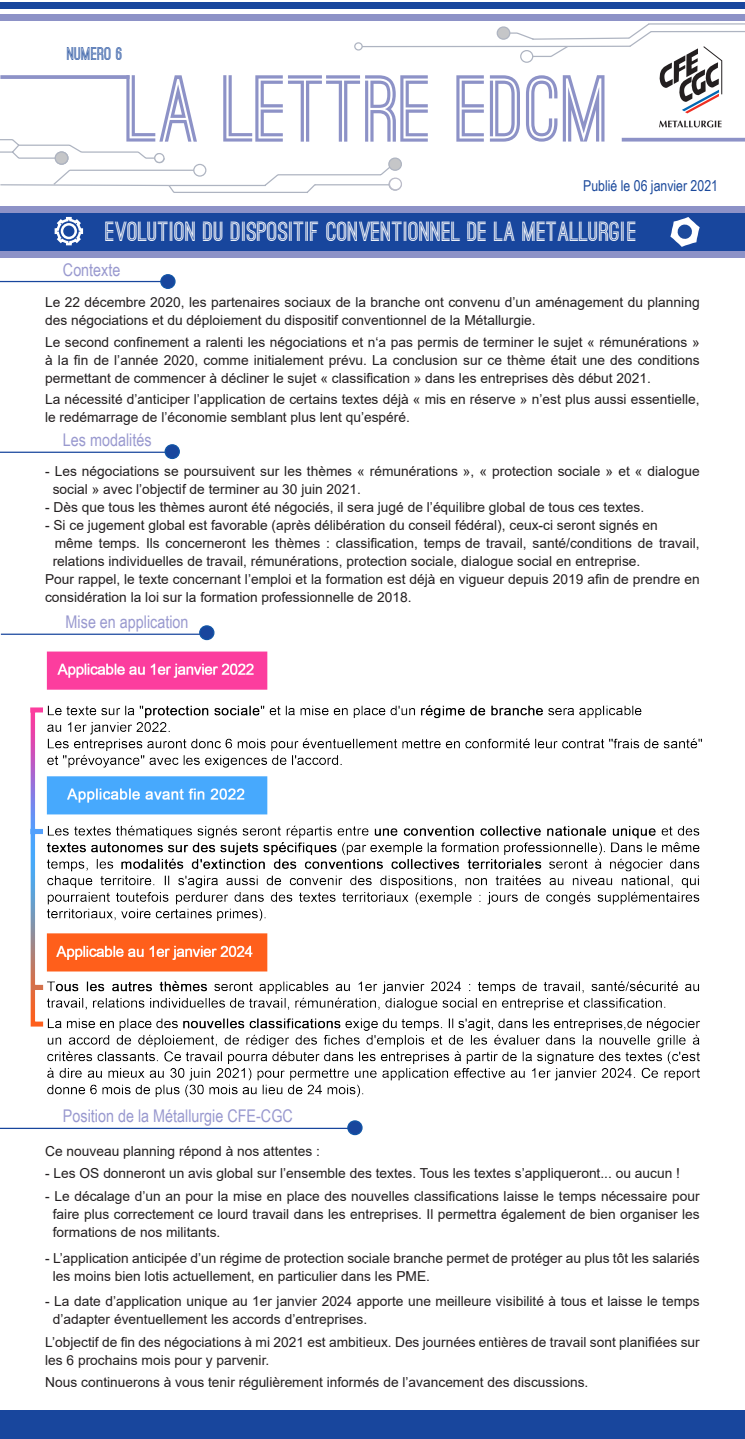
<style>
.page{position:relative;width:745px;height:1439px;background:#fff}
.page>*{position:absolute;margin:0;border:0;box-sizing:border-box;transform-origin:0 0}
.t1{font:700 90px "Ostrich Sans";color:#8d92c7}
.t2{font:700 26.25px "Ostrich Sans";color:#fff}
.t3{font:17.5px "Arial Narrow";color:#9999cf}
.t4{font:700 17.5px "Ostrich Sans";color:#1b499b}
.t5{font:15px "Arial Narrow";color:#1b499b}
.t6{font:13.75px/18px "Arial";color:#231f20}
.s1{color:#fff}
</style>
<div class="page">
<svg style="left:631px;top:138px;width:113px;height:4px"></svg>
<svg style="left:0;top:161px;width:402px;height:32px"></svg>
<svg style="left:192px;top:137px;width:439px;height:40px"></svg>
<svg style="left:0;top:75px;width:154px;height:85px"></svg>
<div style="left:55px;top:151px;width:14px;height:14px;border:1px solid #aeb4c1;border-radius:50%"></div>
<svg style="left:154px;top:137px;width:414px;height:27px"></svg>
<div style="left:0;top:211px;width:744px;height:40px;background:#18469d"></div>
<div style="left:0;top:251px;width:744px;height:6px;background:#8d92c7"></div>
<div style="left:0;top:3px;width:744px;height:6px;background:#18469d"></div>
<div style="left:0;top:14px;width:744px;height:6px;background:#8d92c7"></div>
<div style="left:0;top:206px;width:744px;height:6px;background:#8d92c7"></div>
<div style="left:55px;top:152px;width:13px;height:12px;background:#c5c6c8;border-radius:50%"></div>
<div style="left:55px;top:151px;width:13px;height:14px;border:1px solid #aeb4c1;border-radius:50%"></div>
<div style="left:155px;top:154px;width:9px;height:8px;background:#fff;border-radius:50%"></div>
<div style="left:154px;top:153px;width:10px;height:10px;border:1px solid #aeb4c1;border-radius:50%"></div>
<div style="left:388px;top:178px;width:14px;height:12px;background:#fff;border:1px solid #bbbcc9;border-radius:50%"></div>
<svg style="left:670px;top:217px;width:29px;height:30px"></svg>
<div style="left:1px;top:1410px;width:743px;height:29px;background:#18469d"></div>
<hr style="left:0;top:281px;width:168px;height:1px;background:#18469d">
<div style="left:161px;top:275px;width:14px;height:13px;background:#18469d;border-radius:50%"></div>
<div style="left:160px;top:274px;width:15px;height:15px;border:1px solid #1055a6;border-radius:50%"></div>
<svg style="left:54px;top:216px;width:30px;height:30px"></svg>
<svg style="left:354px;top:23px;width:390px;height:90px"></svg>
<svg style="left:659px;top:121px;width:62px;height:6px"></svg>
<hr style="left:650px;top:31px;width:94px;height:1px;background:#aeb4c1">
<hr style="left:0;top:452px;width:168px;height:1px;background:#18469d">
<div style="left:165px;top:445px;width:14px;height:13px;background:#18469d;border-radius:50%"></div>
<div style="left:164px;top:444px;width:16px;height:15px;border:1px solid #1055a6;border-radius:50%"></div>
<hr style="left:1px;top:633px;width:201px;height:2px;background:#18469d">
<div style="left:200px;top:626px;width:14px;height:13px;background:#18469d;border-radius:50%"></div>
<div style="left:199px;top:625px;width:15px;height:15px;border:1px solid #1055a6;border-radius:50%"></div>
<img style="left:30px;top:651px;width:672px;height:446px">
<hr style="left:0;top:1127px;width:355px;height:2px;background:#18469d">
<div style="left:347px;top:1121px;width:15px;height:13px;background:#18469d;border-radius:50%"></div>
<div style="left:347px;top:1120px;width:15px;height:15px;border:1px solid #1055a6;border-radius:50%"></div>
<p class="t4" style="left:67px;top:47px;width:57px">NUMERO 6</p>
<h1 class="t1" style="left:126px;top:75px;width:486px">LA LETTRE EDCM</h1>
<p class="t5" style="left:582px;top:174px;width:136px">Publié le 06 janvier 2021</p>
<h2 class="t2" style="left:105px;top:221px;width:533px">EVOLUTION DU DISPOSITIF CONVENTIONNEL DE LA METALLURGIE</h2>
<p class="t3" style="left:63px;top:257px;width:59px">Contexte</p>
<p class="t6" style="left:45px;top:293px;width:655px">Le 22 décembre 2020, les partenaires sociaux de la branche ont convenu d’un aménagement du planning des négociations et du déploiement du dispositif conventionnel de la Métallurgie.</p>
<p class="t6" style="left:45px;top:333px;width:655px;text-align:justify">Le second confinement a ralenti les négociations et n‘a pas permis de terminer le sujet « rémunérations » à la fin de l’année 2020, comme initialement prévu. La conclusion sur ce thème était une des conditions permettant de commencer à décliner le sujet « classification » dans les entreprises dès début 2021.</p>
<p class="t6" style="left:45px;top:390px;width:655px">La nécessité d’anticiper l’application de certains textes déjà « mis en réserve » n’est plus aussi essentielle, le redémarrage de l’économie semblant plus lent qu’espéré.</p>
<p class="t3" style="left:63px;top:427px;width:90px">Les modalités</p>
<p class="t6" style="left:45px;top:462px;width:655px">- Les négociations se poursuivent sur les thèmes « rémunérations », « protection sociale » et « dialogue <span class="s1">..</span>social » avec l’objectif de terminer au 30 juin 2021.</p>
<p class="t6" style="left:45px;top:498px;width:600px">- Dès que tous les thèmes auront été négociés, il sera jugé de l’équilibre global de tous ces textes.</p>
<p class="t6" style="left:45px;top:516px;width:614px">- Si ce jugement global est favorable (après délibération du conseil fédéral), ceux-ci seront signés en</p>
<p class="t6" style="left:45px;top:534px;width:655px;text-indent:6px"><span class="s1">.</span>même temps. Ils concerneront les thèmes : classification, temps<span class="s1">.</span>de travail, santé/conditions de travail, <span class="s1">..</span>relations individuelles de travail, rémunérations,<span class="s1">.</span>protection sociale, dialogue social en entreprise.</p>
<p class="t6" style="left:45px;top:570px;width:655px">Pour rappel, le texte concernant l’emploi et la formation est déjà en vigueur depuis 2019 afin de prendre en considération la loi sur la formation professionnelle de 2018.</p>
<p class="t3" style="left:66px;top:609px;width:124px">Mise en application</p>
<p class="t3" style="left:63px;top:1103px;width:231px">Position de la Métallurgie CFE-CGC</p>
<p class="t6" style="left:45px;top:1142px;width:276px">Ce nouveau planning répond à nos attentes :</p>
<p class="t6" style="left:45px;top:1164px;width:636px">- Les OS donneront un avis global sur l’ensemble des textes. Tous les textes s’appliqueront... ou aucun !</p>
<p class="t6" style="left:45px;top:1187px;width:655px;text-align:justify">- Le décalage d’un an pour la mise en place des nouvelles classifications laisse le temps nécessaire pour <span class="s1">..</span>faire plus correctement ce lourd travail dans les entreprises. Il permettra également de bien organiser les <span class="s1">..</span>formations de nos militants.</p>
<p class="t6" style="left:45px;top:1248px;width:655px">- L’application anticipée d’un régime de protection sociale branche permet de protéger au plus tôt les salariés <span class="s1">..</span>les moins bien lotis actuellement, en particulier dans les PME.</p>
<p class="t6" style="left:45px;top:1292px;width:655px">- La date d’application unique au 1er janvier 2024 apporte une meilleure visibilité à tous et laisse le temps <span class="s1">..</span>d’adapter éventuellement les accords d’entreprises.</p>
<p class="t6" style="left:45px;top:1333px;width:655px">L’objectif de fin des négociations à mi 2021 est ambitieux. Des journées entières de travail sont planifiées sur les 6 prochains mois pour y parvenir.</p>
<p class="t6" style="left:45px;top:1373px;width:544px">Nous continuerons à vous tenir régulièrement informés de l’avancement des discussions.</p>
</div>
